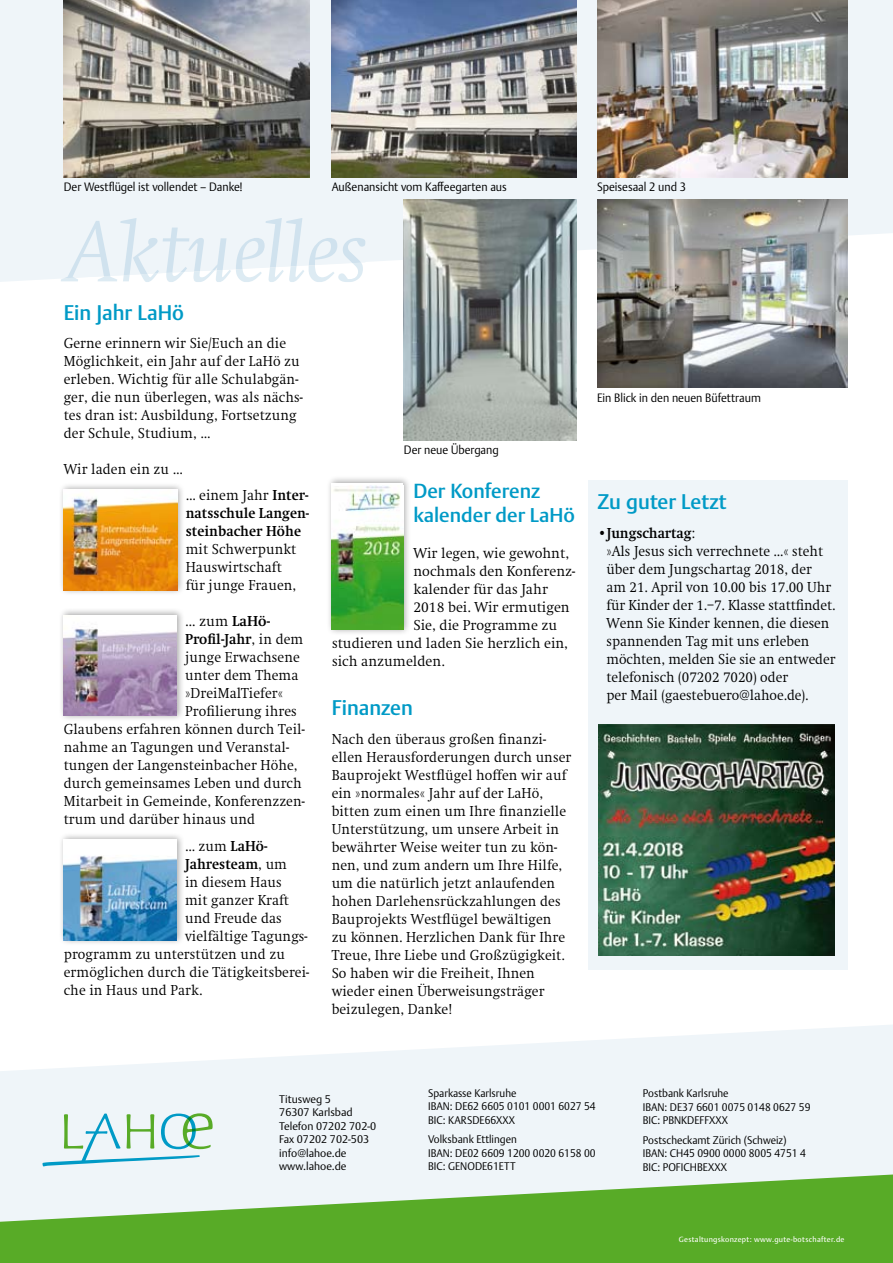
<style>
.page{position:relative;width:893px;height:1263px;background:#fff}
.page>*{position:absolute;margin:0;border:0;box-sizing:border-box;transform-origin:0 0}
.t1{font:italic 300 88.35px "Swift Com";letter-spacing:-.005em;color:#ddebf3}
.t2{font:500 21px "DTL Argo TOT";color:#009ac6}
.t3{font:500 20.1px "DTL Argo TOT";color:#009ac6}
.t4{font:500 19.8px "DTL Argo TOT";color:#009ac6}
.t5{font:300 15px/18px "Swift EF";letter-spacing:.005em;color:#000;scale:.94 1}
.t6{font:300 15px "Swift EF";letter-spacing:.005em;color:#000;scale:.96 1}
.t7{font:700 15px/18px "Swift EF";letter-spacing:.005em;color:#000;text-align:justify;scale:.94 1}
.t8{font:700 15px "Swift EF";letter-spacing:.005em;color:#000}
.t9{font:300 12px "DTL Argo TPRO";color:#000;scale:.94 1}
.t10{font:300 10.95px/13.5px "DTL Argo TPRO";color:#000;scale:.95 1}
.t11{font:300 10.95px/13.5px "DTL Argo TPRO";color:#000}
.t12{font:7.5px "DTL Argo TOT";letter-spacing:.04em;color:#fff}
.s1{font-weight:300}
.s2{font-weight:700}
</style>
<div class="page">
<div style="left:326px;top:475px;width:85px;height:160px;background:#000;opacity:.35"></div>
<div style="left:332px;top:482px;width:71px;height:147px;background:#fff"></div>
<img style="left:332px;top:485px;width:71px;height:144px">
<svg style="left:0;top:1025px;width:893px;height:149px;fill:#eff5f9"></svg>
<svg style="left:43px;top:1113px;width:170px;height:53px"></svg>
<svg style="left:0;top:0;width:893px;height:282px;fill:#eff5f9"></svg>
<svg style="left:0;top:1174px;width:893px;height:89px;fill:#58ab27"></svg>
<svg style="left:61px;top:218px;width:304px;height:60px"></svg>
<div style="left:588px;top:480px;width:259px;height:490px;background:#eff5f9"></div>
<img style="left:598px;top:725px;width:236px;height:230px">
<img style="left:332px;top:0;width:245px;height:178px">
<img style="left:404px;top:200px;width:173px;height:240px">
<img style="left:597px;top:0;width:250px;height:178px">
<img style="left:597px;top:200px;width:250px;height:188px">
<img style="left:64px;top:0;width:245px;height:178px">
<div style="left:58px;top:482px;width:127px;height:114px;background:#000;opacity:.35"></div>
<img style="left:64px;top:490px;width:113px;height:100px">
<div style="left:58px;top:832px;width:126px;height:114px;background:#000;opacity:.35"></div>
<img style="left:64px;top:840px;width:113px;height:100px">
<div style="left:58px;top:607px;width:127px;height:114px;background:#000;opacity:.35"></div>
<img style="left:64px;top:615px;width:113px;height:101px">
<p class="t9" style="left:64px;top:180px;width:192px">Der Westflügel ist vollendet – Danke!</p>
<p class="t9" style="left:332px;top:180px;width:188px">Außenansicht vom Kaffeegarten aus</p>
<h1 class="t1" style="left:66px;top:200px;width:304px">Aktuelles</h1>
<h2 class="t2" style="left:64px;top:300px;width:122px">Ein Jahr LaHö</h2>
<p class="t5" style="left:64px;top:334px;width:256px">Gerne erinnern wir Sie/Euch an die Möglichkeit, ein Jahr auf der LaHö zu erleben. Wichtig für alle Schulabgän&shy;ger, die nun überlegen, was als nächs&shy;tes dran ist: Ausbildung, Fortsetzung der Schule, Studium, …</p>
<p class="t5" style="left:64px;top:460px;width:128px">Wir laden ein zu …</p>
<p class="t7" style="left:186px;top:487px;width:133px"><span class="s1">… einem Jahr</span> Inter&shy;natsschule Langen&shy;steinbacher Höhe</p>
<p class="t5" style="left:186px;top:541px;width:119px">mit Schwerpunkt<br>Hauswirtschaft für junge Frauen,</p>
<p class="t8" style="left:185px;top:613px;width:86px"><span class="s1">… zum</span> LaHö-</p>
<p class="t7" style="left:185px;top:631px;width:127px">Profil-Jahr<span class="s1">, in dem</span></p>
<p class="t5" style="left:185px;top:649px;width:124px">junge Erwachsene</p>
<p class="t5" style="left:185px;top:667px;width:122px">unter dem Thema</p>
<p class="t5" style="left:185px;top:685px;width:106px">»DreiMalTiefer«</p>
<p class="t5" style="left:185px;top:703px;width:120px">Profilierung ihres</p>
<p class="t5" style="left:64px;top:721px;width:258px">Glaubens erfahren können durch Teil-</p>
<p class="t5" style="left:64px;top:739px;width:241px">nahme an Tagungen und Veranstal-</p>
<p class="t5" style="left:64px;top:757px;width:250px">tungen der Langensteinbacher Höhe,</p>
<p class="t5" style="left:64px;top:775px;width:255px">durch gemeinsames Leben und durch</p>
<p class="t5" style="left:64px;top:793px;width:258px">Mitarbeit in Gemeinde, Konferenzzen-</p>
<p class="t5" style="left:64px;top:811px;width:205px">trum und darüber hinaus und</p>
<p class="t7" style="left:185px;top:838px;width:89px"><span class="s1">… zum</span> LaHö-</p>
<p class="t7" style="left:185px;top:856px;width:110px">Jahresteam<span class="s1">, um</span></p>
<p class="t5" style="left:185px;top:874px;width:104px">in diesem Haus</p>
<p class="t5" style="left:185px;top:892px;width:112px">mit ganzer Kraft</p>
<p class="t5" style="left:185px;top:910px;width:104px">und Freude das</p>
<p class="t5" style="left:185px;top:928px;width:132px">vielfältige Tagungs-</p>
<p class="t5" style="left:64px;top:946px;width:237px">programm zu unterstützen und zu</p>
<p class="t5" style="left:64px;top:964px;width:263px">ermöglichen durch die Tätigkeitsberei-</p>
<p class="t5" style="left:64px;top:982px;width:149px">che in Haus und Park.</p>
<p class="t9" style="left:404px;top:443px;width:102px">Der neue Übergang</p>
<h3 class="t3" style="left:413px;top:479px;width:128px">Der Konferenz</h3>
<h3 class="t4" style="left:413px;top:503px;width:163px">kalender der LaHö</h3>
<p class="t6" style="left:413px;top:545px;width:164px">Wir legen, wie gewohnt,</p>
<p class="t6" style="left:413px;top:563px;width:170px">nochmals den Konferenz-</p>
<p class="t6" style="left:413px;top:581px;width:142px">kalender für das Jahr</p>
<p class="t6" style="left:413px;top:599px;width:164px">2018 bei. Wir ermutigen</p>
<p class="t6" style="left:413px;top:617px;width:151px">Sie, die Programme zu</p>
<p class="t6" style="left:332px;top:635px;width:247px">studieren und laden Sie herzlich ein,</p>
<p class="t6" style="left:332px;top:653px;width:119px">sich anzumelden.</p>
<h2 class="t2" style="left:332px;top:695px;width:83px">Finanzen</h2>
<p class="t5" style="left:332px;top:730px;width:256px">Nach den überaus großen finanzi&shy;ellen Herausforderungen durch unser Bauprojekt Westflügel hoffen wir auf ein »normales« Jahr auf der LaHö, bitten zum einen um Ihre finanzielle Unterstützung, um unsere Arbeit in bewährter Weise weiter tun zu kön&shy;nen, und zum andern um Ihre Hilfe, um die natürlich jetzt anlaufenden hohen Darlehensrückzahlungen des Bauprojekts Westflügel bewältigen<br>zu können. Herzlichen Dank für Ihre Treue, Ihre Liebe und Großzügigkeit.<br>So haben wir die Freiheit, Ihnen wieder einen Überweisungsträger beizulegen, Danke!</p>
<p class="t9" style="left:597px;top:180px;width:96px">Speisesaal 2 und 3</p>
<p class="t9" style="left:597px;top:390px;width:176px">Ein Blick in den neuen Büfettraum</p>
<h2 class="t2" style="left:597px;top:489px;width:131px">Zu guter Letzt</h2>
<p class="t5" style="left:606px;top:524px;width:245px;text-indent:-9px">•<span class="s2">Jungschartag</span>:<br>»Als Jesus sich verrechnete …« steht über dem Jungschartag 2018, der<br>am 21. April von 10.00 bis 17.00 Uhr für Kinder der 1.–7. Klasse stattfindet.<br>Wenn Sie Kinder kennen, die diesen spannenden Tag mit uns erleben möchten, melden Sie sie an entweder telefonisch (07202 7020) oder<br>per Mail (gaestebuero@lahoe.de).</p>
<p class="t11" style="left:279px;top:1092px;width:98px">Titusweg 5<br>76307 Karlsbad<br>Telefon 07202 702-0<br>Fax 07202 702-503 info@lahoe.de www.lahoe.de</p>
<p class="t10" style="left:428px;top:1086px;width:178px">Sparkasse Karlsruhe<br>IBAN: DE62 6605 0101 0001 6027 54<br>BIC: KARSDE66XXX</p>
<p class="t10" style="left:428px;top:1133px;width:178px">Volksbank Ettlingen<br>IBAN: DE02 6609 1200 0020 6158 00<br>BIC: GENODE61ETT</p>
<p class="t10" style="left:643px;top:1086px;width:178px">Postbank Karlsruhe<br>IBAN: DE37 6601 0075 0148 0627 59<br>BIC: PBNKDEFFXXX</p>
<p class="t10" style="left:643px;top:1133px;width:173px">Postscheckamt Zürich (Schweiz)<br>IBAN: CH45 0900 0000 8005 4751 4<br>BIC: POFICHBEXXX</p>
<p class="t12" style="left:679px;top:1234px;width:167px">Gestaltungskonzept: www.gute-botschafter.de</p>
</div>
